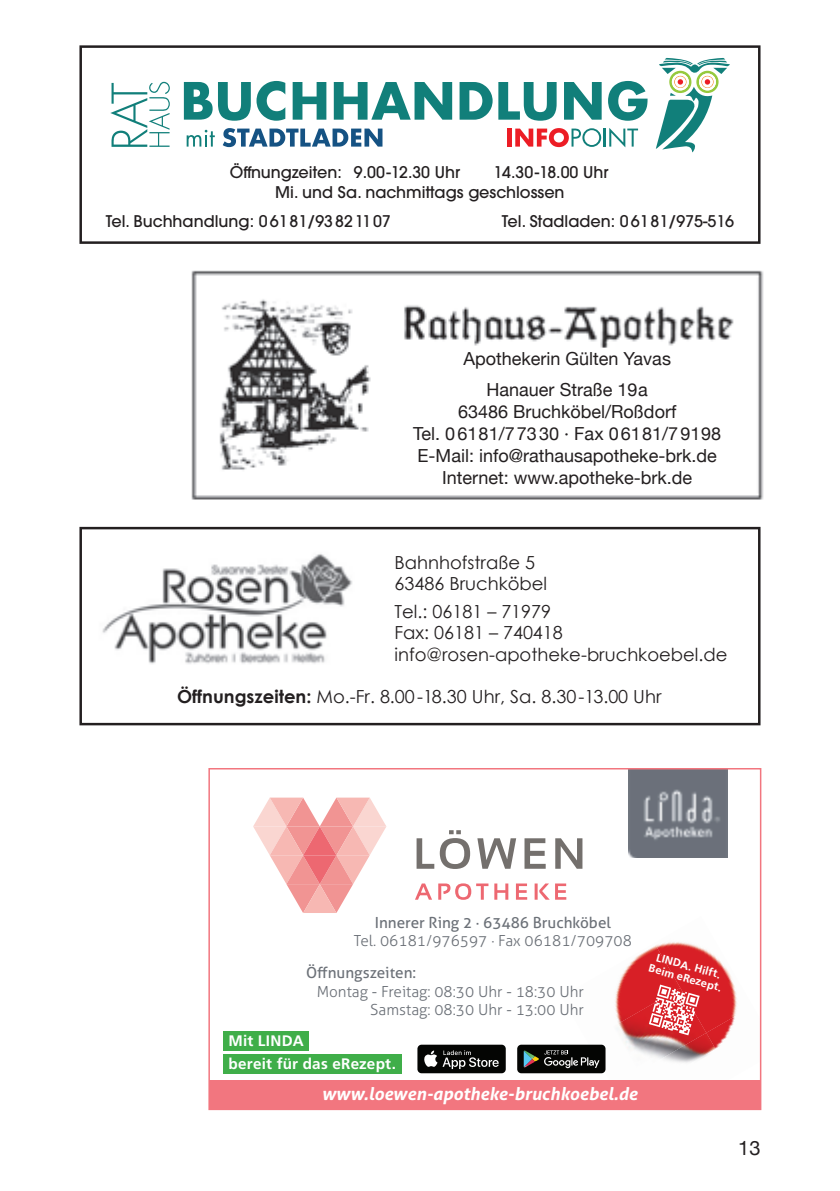
<style>
.page{position:relative;width:840px;height:1191px;background:#fff}
.page>*{position:absolute;margin:0;border:0;box-sizing:border-box;transform-origin:0 0}
.t1{font:20px "Helvetica Neue";color:#231f20}
.t2{font:18px/22px "Helvetica Neue";color:#231f20;text-align:center}
.t3{font:18px/21.6px "Century Gothic";color:#231f20}
.t4{font:italic 700 17.6px "Aller";color:#fff}
.t5{font:500 16px/20px "ITC Avant Garde Pro";color:#231f20}
.t6{font:300 15.4px/18.4px "Aller";color:#6c7178;text-align:right}
.t7{font:15.4px "Aller";color:#6c7178}
.t8{font:700 15.2px/22.8px "Frutiger LT Pro";letter-spacing:.015em;color:#fff}
.t9{font:700 11.2px/12.2px "Frutiger LT Pro";color:#fff;text-align:center}
.s1{font-weight:700}
</style>
<div class="page">
<img style="left:191px;top:270px;width:573px;height:230px">
<div style="left:384px;top:348px;width:365px;height:140px;background:#fff"></div>
<div style="left:79px;top:527px;width:681px;height:198px;border:2px solid #231f20"></div>
<img style="left:102px;top:554px;width:251px;height:110px">
<img style="left:617px;top:946px;width:37px;height:41px">
<img style="left:654px;top:942px;width:83px;height:64px">
<img style="left:587px;top:987px;width:119px;height:87px">
<img style="left:613px;top:1032px;width:92px;height:42px">
<img style="left:705px;top:1006px;width:32px;height:68px">
<svg style="left:648px;top:984px;width:51px;height:51px"></svg>
<img style="left:628px;top:771px;width:99px;height:87px">
<div style="left:223px;top:1031px;width:86px;height:19px;background:#3fae49"></div>
<div style="left:223px;top:1054px;width:178px;height:19px;background:#3fae49"></div>
<div style="left:517px;top:1044px;width:88px;height:29px;background:#040503;border-radius:4px"></div>
<svg style="left:523px;top:1050px;width:76px;height:18px"></svg>
<div style="left:417px;top:1044px;width:88px;height:29px;background:#040503;border-radius:4px"></div>
<svg style="left:424px;top:1050px;width:74px;height:19px"></svg>
<div style="left:209px;top:1079px;width:551px;height:30px;background:#f2767f"></div>
<svg style="left:415px;top:883px;width:151px;height:16px"></svg>
<svg style="left:416px;top:830px;width:166px;height:39px"></svg>
<svg style="left:253px;top:797px;width:133px;height:116px"></svg>
<div style="left:208px;top:768px;width:553px;height:342px;border:2px solid #f2767f"></div>
<div style="left:79px;top:45px;width:681px;height:199px;border:2px solid #231f20"></div>
<svg style="left:110px;top:82px;width:60px;height:65px"></svg>
<svg style="left:184px;top:82px;width:28px;height:38px"></svg>
<svg style="left:218px;top:81px;width:67px;height:40px"></svg>
<svg style="left:292px;top:82px;width:34px;height:38px"></svg>
<svg style="left:333px;top:82px;width:119px;height:38px"></svg>
<svg style="left:459px;top:82px;width:33px;height:38px"></svg>
<svg style="left:498px;top:82px;width:58px;height:39px"></svg>
<svg style="left:564px;top:82px;width:37px;height:38px"></svg>
<svg style="left:608px;top:81px;width:39px;height:40px"></svg>
<div style="left:506px;top:129px;width:5px;height:18px;background:#ec1d25"></div>
<svg style="left:515px;top:128px;width:122px;height:19px"></svg>
<svg style="left:222px;top:128px;width:160px;height:19px"></svg>
<svg style="left:186px;top:130px;width:29px;height:17px"></svg>
<svg style="left:655px;top:58px;width:74px;height:94px"></svg>
<p class="t5" style="left:230px;top:162px;width:232px">Öffnungzeiten: 9.00-12.30 Uhr</p>
<p class="t5" style="left:275px;top:162px;width:334px;text-indent:218px">14.30-18.00 Uhr<br>Mi. und Sa. nachmittags geschlossen</p>
<p class="t5" style="left:106px;top:211px;width:286px">Tel. Buchhandlung: 06181/93821107</p>
<p class="t5" style="left:501px;top:211px;width:234px">Tel. Stadladen: 06181/975-516</p>
<p class="t2" style="left:463px;top:344px;width:209px;line-height:30.6px">Apothekerin Gülten Yavas<br>Hanauer Straße 19a</p>
<p class="t2" style="left:413px;top:401px;width:309px">63486 Bruchköbel/Roßdorf<br>Tel. 06181/77330 · Fax 06181/79198<br>E-Mail: info@rathausapotheke-brk.de Internet: www.apotheke-brk.de</p>
<p class="t3" style="left:394px;top:551px;width:154px">Bahnhofstraße 5<br>63486 Bruchköbel</p>
<p class="t3" style="left:394px;top:600px;width:334px">Tel.: 06181 – 71979<br>Fax: 06181 – 740418 info@rosen-apotheke-bruchkoebel.de</p>
<p class="t3" style="left:177px;top:685px;width:485px"><span class="s1">Öffnungszeiten:</span> Mo.-Fr. 8.00-18.30 Uhr, Sa. 8.30-13.00 Uhr</p>
<p class="t7" style="left:374px;top:912px;width:238px">Innerer Ring 2 · 63486 Bruchköbel</p>
<p class="t6" style="left:353px;top:931px;width:279px">Tel. 06181/976597 · Fax 06181/709708</p>
<p class="t7" style="left:306px;top:963px;width:111px">Öffnungszeiten:</p>
<p class="t6" style="left:316px;top:982px;width:268px">Montag - Freitag: 08:30 Uhr - 18:30 Uhr<br>Samstag: 08:30 Uhr - 13:00 Uhr</p>
<p class="t8" style="left:228px;top:1029px;width:169px">Mit LINDA<br>bereit für das eRezept.</p>
<p class="t4" style="left:321px;top:1083px;width:317px">www.loewen-apotheke-bruchkoebel.de</p>
<p class="t9" style="left:653px;top:949px;width:77px;rotate:16deg">LINDA. Hilft.<br>Beim eRezept.</p>
<p class="t1" style="left:737px;top:1133px;width:24px">13</p>
</div>
